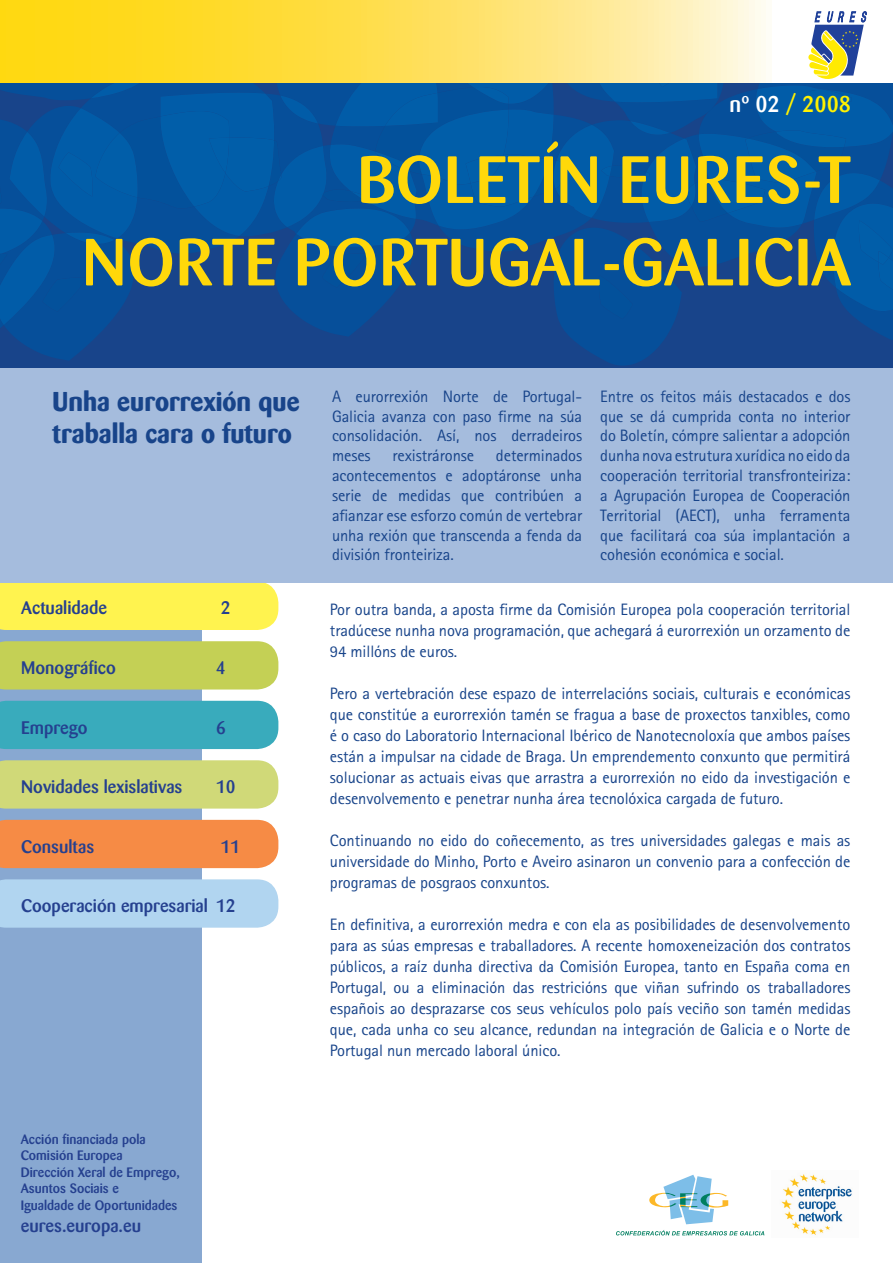
<style>
.page{position:relative;width:893px;height:1263px;background:#fff}
.page>*{position:absolute;margin:0;border:0;box-sizing:border-box;transform-origin:0 0}
.t1{font:500 66px/82.5px "Barmeno";letter-spacing:.02em;color:#ffd80a;text-align:right}
.t2{font:700 30px "Barmeno";color:#18448a}
.t3{font:700 27px/32.4px "Barmeno";color:#18448a}
.t4{font:500 22.5px "Barmeno";color:#fff101}
.t5{font:500 18px "Barmeno";color:#25408f}
.t6{font:16.5px/19.8px "Rotis Sans Serif";letter-spacing:-.005em;color:#18448a;text-align:justify}
.t7{font:500 13.5px/16.5px "Barmeno";color:#25408f}
.s1{color:#fff}
</style>
<div class="page">
<div style="left:0;top:367px;width:893px;height:896px;background:#88a8d1"></div>
<div style="left:202px;top:578px;width:691px;height:685px;background:#fff"></div>
<div style="left:0;top:583px;width:278px;height:47px;background:#fff34f"></div>
<svg style="left:616px;top:1230px;width:148px;height:5px"></svg>
<svg style="left:649px;top:1175px;width:79px;height:49px"></svg>
<div style="left:0;top:641px;width:278px;height:48px;background:#c4d055"></div>
<div style="left:0;top:701px;width:278px;height:48px;background:#39abbc"></div>
<div style="left:0;top:760px;width:278px;height:48px;background:#d0d978"></div>
<div style="left:0;top:820px;width:278px;height:48px;background:#f68b45"></div>
<div style="left:0;top:879px;width:278px;height:49px;background:#b1d5f0"></div>
<div style="left:0;top:368px;width:893px;height:215px;background:#a5bcdd"></div>
<svg style="left:0;top:0;width:893px;height:366px;background:#407190"></svg>
<img style="left:781px;top:1174px;width:71px;height:61px">
<h3 class="t4" style="left:730px;top:91px;width:123px"><span class="s1">nº 02</span> / 2008</h3>
<h1 class="t1" style="left:82px;top:139px;width:770px">BOLETÍN EURES-T<br>NORTE PORTUGAL-GALICIA</h1>
<h3 class="t3" style="left:53px;top:385px;width:248px">Unha eurorrexión que traballa cara o futuro</h3>
<p class="t5" style="left:21px;top:597px;width:87px">Actualidade</p>
<p class="t5" style="left:221px;top:597px;width:11px">2</p>
<p class="t5" style="left:21px;top:657px;width:96px">Monográfico</p>
<p class="t5" style="left:216px;top:657px;width:11px">4</p>
<p class="t5" style="left:21px;top:717px;width:68px">Emprego</p>
<p class="t5" style="left:216px;top:717px;width:11px">6</p>
<p class="t5" style="left:21px;top:776px;width:163px">Novidades lexislativas</p>
<p class="t5" style="left:216px;top:776px;width:21px">10</p>
<p class="t5" style="left:21px;top:836px;width:75px">Consultas</p>
<p class="t5" style="left:221px;top:836px;width:21px">11</p>
<p class="t5" style="left:21px;top:895px;width:216px">Cooperación empresarial 12</p>
<p class="t7" style="left:21px;top:1131px;width:160px">Acción financiada pola<br>Comisión Europea<br>Dirección Xeral de Emprego,<br>Asuntos Sociais e<br>Igualdade de Oportunidades</p>
<p class="t5" style="left:21px;top:1215px;width:122px">eures.europa.eu</p>
<p class="t6" style="left:332px;top:386px;width:252px">A eurorrexión Norte de Portugal-Galicia avanza con paso firme na súa consolidación. Así, nos derradeiros meses</p>
<h2 class="t2" style="left:357px;top:396px;width:165px">Presentación</h2>
<p class="t6" style="left:392px;top:446px;width:83px">rexistráronse</p>
<p class="t6" style="left:332px;top:446px;width:252px;text-indent:164px">determinados acontecementos e adoptáronse unha serie de medidas que contribúen a afianzar ese esforzo común de vertebrar unha rexión que transcenda a fenda da división fronteiriza.</p>
<p class="t6" style="left:600px;top:386px;width:252px">Entre os feitos máis destacados e dos que se dá cumprida conta no interior do Boletín, cómpre salientar a adopción dunha nova estrutura xurídica no eido da cooperación territorial transfronteiriza: a Agrupación Europea de Cooperación Territorial (AECT), unha ferramenta que facilitará coa súa implantación a cohesión económica e social.</p>
<p class="t6" style="left:330px;top:598px;width:522px;line-height:21px">Por outra banda, a aposta firme da Comisión Europea pola cooperación territorial tradúcese nunha nova programación, que achegará á eurorrexión un orzamento de 94 millóns de euros.</p>
<p class="t6" style="left:330px;top:682px;width:522px;line-height:21px">Pero a vertebración dese espazo de interrelacións sociais, culturais e económicas que constitúe a eurorrexión tamén se fragua a base de proxectos tanxibles, como é o caso do Laboratorio Internacional Ibérico de Nanotecnoloxía que ambos países están a impulsar na cidade de Braga. Un emprendemento conxunto que permitirá solucionar as actuais eivas que arrastra a eurorrexión no eido da investigación e desenvolvemento e penetrar nunha área tecnolóxica cargada de futuro.</p>
<p class="t6" style="left:330px;top:829px;width:522px;line-height:21px">Continuando no eido do coñecemento, as tres universidades galegas e mais as universidade do Minho, Porto e Aveiro asinaron un convenio para a confección de programas de posgraos conxuntos.</p>
<p class="t6" style="left:330px;top:913px;width:522px;line-height:21px">En definitiva, a eurorrexión medra e con ela as posibilidades de desenvolvemento para as súas empresas e traballadores. A recente homoxeneización dos contratos públicos, a raíz dunha directiva da Comisión Europea, tanto en España coma en Portugal, ou a eliminación das restricións que viñan sufrindo os traballadores españois ao desprazarse cos seus vehículos polo país veciño son tamén medidas que, cada unha co seu alcance, redundan na integración de Galicia e o Norte de Portugal nun mercado laboral único.</p>
</div>
